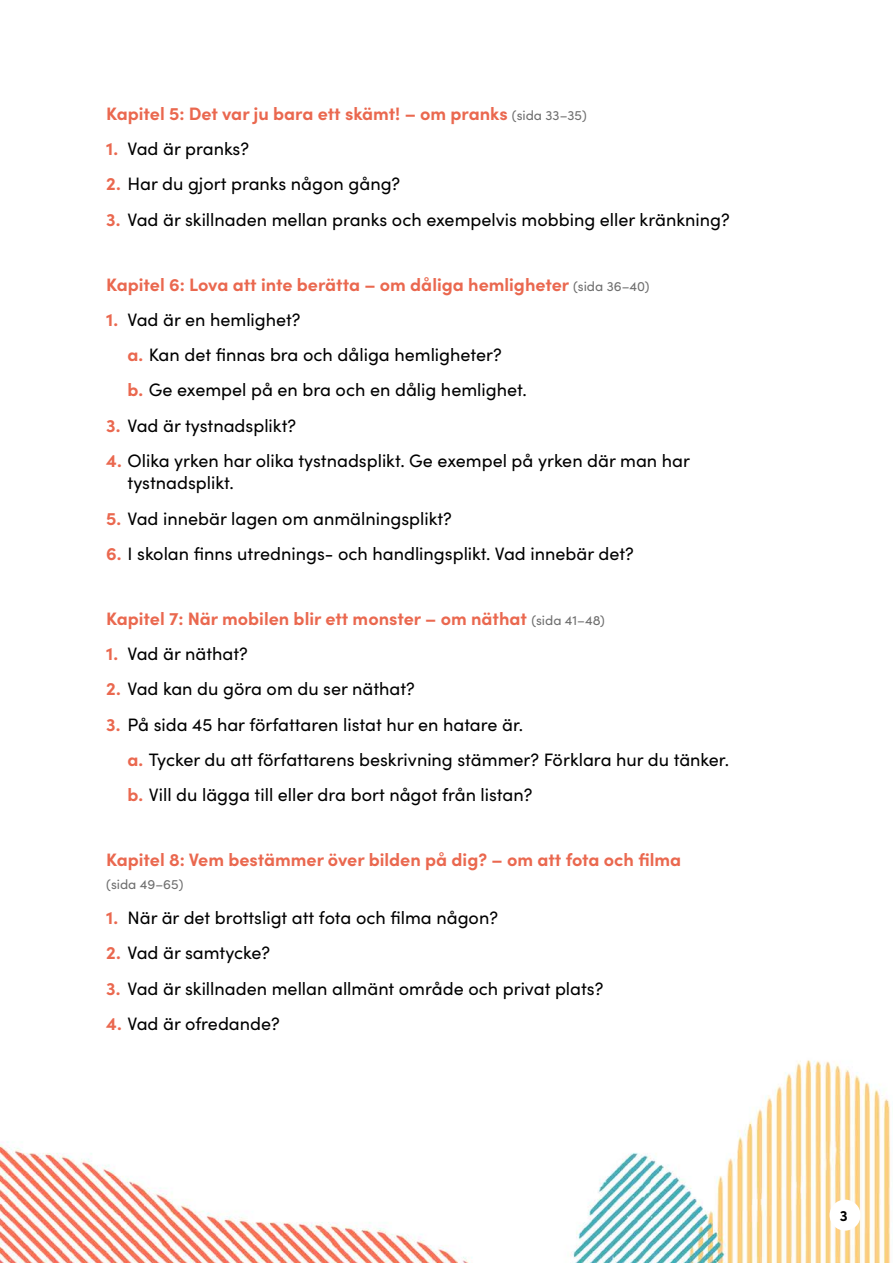
<style>
.page{position:relative;width:893px;height:1263px;background:#fff}
.page>*{position:absolute;margin:0;border:0;box-sizing:border-box;transform-origin:0 0}
.t1{font:18px/35.2px "Sofia Pro";color:#000}
.t2{font:700 18px "Sofia Pro";color:#ea684f}
.t3{font:700 15px "Sofia Pro";color:#000}
.t4{font:13.5px "Sofia Pro";color:#6e6e6e}
.s1{font-weight:400;font-size:13.5px;color:#6e6e6e}
.s2{font-weight:700;color:#ea684f}
</style>
<div class="page">
<img style="left:0;top:1060px;width:891px;height:203px">
<div style="left:830px;top:1199px;width:30px;height:31px;background:#fff;border-radius:50%"></div>
<p class="t2" style="left:106px;top:100px;width:482px">Kapitel 5: Det var ju bara ett skämt! – om pranks <span class="s1">(sida 33–35)</span></p>
<p class="t1" style="left:106px;top:130px;width:144px"><span class="s2">1.</span> Vad är pranks?</p>
<p class="t1" style="left:106px;top:165px;width:295px"><span class="s2">2.</span> Har du gjort pranks någon gång?</p>
<p class="t1" style="left:106px;top:201px;width:625px"><span class="s2">3.</span> Vad är skillnaden mellan pranks och exempelvis mobbing eller kränkning?</p>
<p class="t2" style="left:106px;top:270px;width:545px">Kapitel 6: Lova att inte berätta – om dåliga hemligheter <span class="s1">(sida 36–40)</span></p>
<p class="t1" style="left:128px;top:301px;width:401px;text-indent:-21px"><span class="s2">1.</span> Vad är en hemlighet?<br><span class="s2">a.</span> Kan det finnas bra och dåliga hemligheter?<br><span class="s2">b.</span> Ge exempel på en bra och en dålig hemlighet.</p>
<p class="t1" style="left:106px;top:407px;width:191px"><span class="s2">3.</span> Vad är tystnadsplikt?</p>
<p class="t1" style="left:128px;top:448px;width:564px;line-height:22.5px;text-indent:-21px"><span class="s2">4.</span> Olika yrken har olika tystnadsplikt. Ge exempel på yrken där man har tystnadsplikt.</p>
<p class="t1" style="left:106px;top:500px;width:347px"><span class="s2">5.</span> Vad innebär lagen om anmälningsplikt?</p>
<p class="t1" style="left:106px;top:535px;width:529px"><span class="s2">6.</span> I skolan finns utrednings- och handlingsplikt. Vad innebär det?</p>
<p class="t2" style="left:106px;top:605px;width:500px">Kapitel 7: När mobilen blir ett monster – om näthat <span class="s1">(sida 41–48)</span></p>
<p class="t1" style="left:106px;top:635px;width:143px"><span class="s2">1.</span> Vad är näthat?</p>
<p class="t1" style="left:106px;top:670px;width:310px"><span class="s2">2.</span> Vad kan du göra om du ser näthat?</p>
<p class="t1" style="left:128px;top:706px;width:603px;text-indent:-21px"><span class="s2">3.</span> På sida 45 har författaren listat hur en hatare är.<br><span class="s2">a.</span> Tycker du att författarens beskrivning stämmer? Förklara hur du tänker. <span class="s2">b.</span> Vill du lägga till eller dra bort något från listan?</p>
<p class="t2" style="left:106px;top:846px;width:576px">Kapitel 8: Vem bestämmer över bilden på dig? – om att fota och filma</p>
<p class="t4" style="left:106px;top:874px;width:79px">(sida 49–65)</p>
<p class="t1" style="left:106px;top:899px;width:393px"><span class="s2">1.</span> När är det brottsligt att fota och filma någon?</p>
<p class="t1" style="left:106px;top:934px;width:166px"><span class="s2">2.</span> Vad är samtycke?</p>
<p class="t1" style="left:106px;top:969px;width:499px"><span class="s2">3.</span> Vad är skillnaden mellan allmänt område och privat plats?</p>
<p class="t1" style="left:106px;top:1005px;width:175px"><span class="s2">4.</span> Vad är ofredande?</p>
<p class="t3" style="left:840px;top:1204px;width:9px">3</p>
</div>
